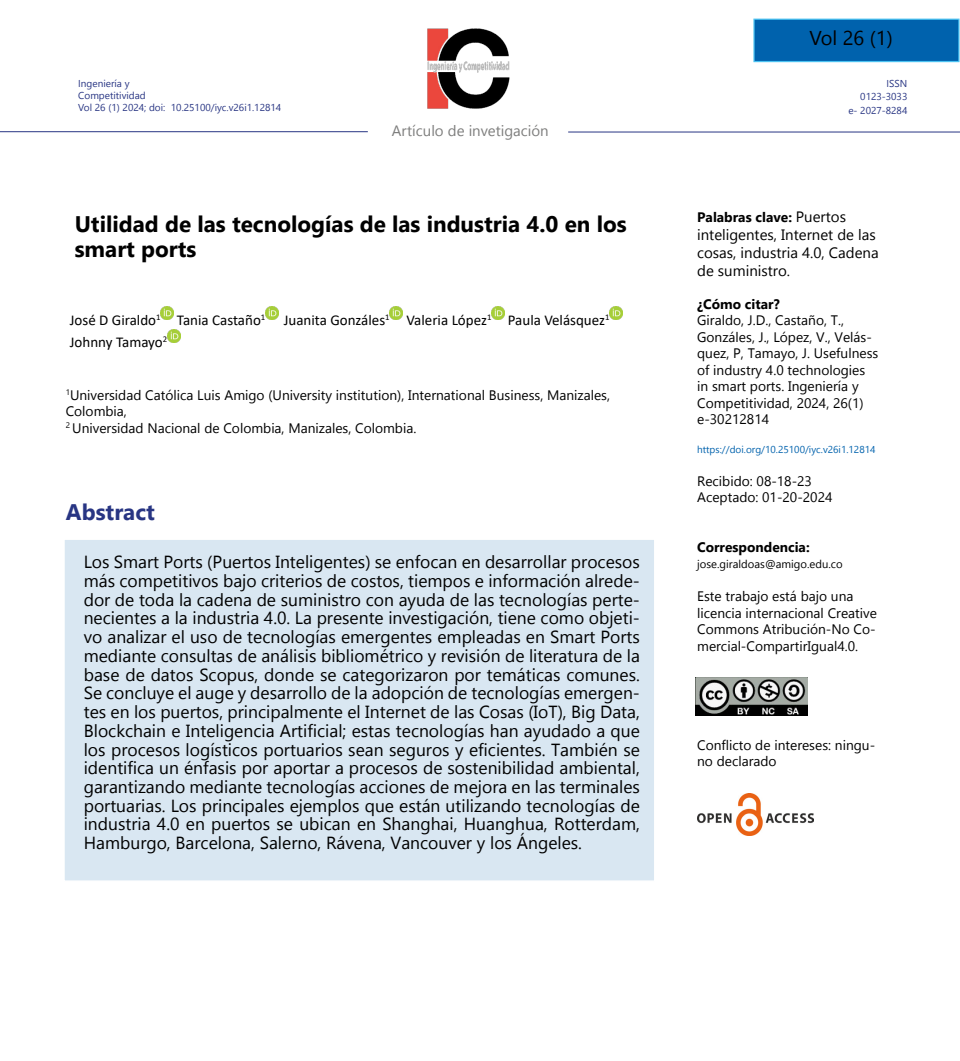
<style>
.page{position:relative;width:960px;height:1061px;background:#fff}
.page>*{position:absolute;margin:0;border:0;box-sizing:border-box;transform-origin:0 0}
.t1{font:700 22.5px/25px "Gadugi";color:#000}
.t2{font:700 22.5px "Gadugi";color:#283583}
.t3{font:17.5px/18.8px "Gadugi";color:#000;text-align:justify}
.t4{font:15px "Calibri";color:#000}
.t5{font:15px/18px "Gadugi";color:#000}
.t6{font:15px "Segoe UI Emoji";color:#7e7e7d}
.t7{font:13.75px/16.5px "Gadugi";color:#000}
.t8{font:700 13.75px "Gadugi";color:#000}
.t9{font:11.25px "Gadugi";color:#000}
.t10{font:10px "Gadugi";color:#0062ad}
.t11{font:10px "Gadugi";color:#283583}
.t12{font:10px/13.8px "Segoe UI Emoji";color:#283583;text-align:right}
.s1{font-weight:400;font-size:15px}
</style>
<div class="page">
<hr style="left:0;top:131px;width:368px;height:1px;background:#283583">
<hr style="left:568px;top:132px;width:392px;height:1px;background:#283583">
<div style="left:754px;top:19px;width:205px;height:43px;background:#0062ad"></div>
<div style="left:753px;top:19px;width:206px;height:43px;border:1px solid #4cc2f1"></div>
<svg style="left:161px;top:307px;width:13px;height:13px"></svg>
<svg style="left:265px;top:307px;width:13px;height:13px"></svg>
<svg style="left:390px;top:307px;width:13px;height:13px"></svg>
<svg style="left:491px;top:307px;width:13px;height:13px"></svg>
<svg style="left:609px;top:307px;width:13px;height:13px"></svg>
<svg style="left:167px;top:329px;width:13px;height:13px"></svg>
<div style="left:63px;top:539px;width:592px;height:343px;background:#d9e7f2;border:1px solid #fff"></div>
<img style="left:695px;top:677px;width:113px;height:38px">
<img style="left:697px;top:793px;width:116px;height:42px">
<img style="left:427px;top:28px;width:83px;height:81px">
<p class="t12" style="left:84px;top:88px;width:43px">□ ▼▼❖</p>
<p class="t11" style="left:139px;top:101px;width:144px">✔ doi: 10.25100/iyc.v26i1.12814</p>
<p class="t12" style="left:876px;top:90px;width:32px">✓✓✓✓ ✔</p>
<p class="t6" style="left:407px;top:121px;width:38px">▼ ◆●□</p>
<p class="t6" style="left:472px;top:121px;width:30px">■❖ ▼</p>
<p class="t6" style="left:540px;top:121px;width:10px">■</p>
<p class="t1" style="left:75px;top:212px;width:554px">Utilidad de las tecnologías de las industria 4.0 en los smart ports</p>
<p class="t4" style="left:70px;top:309px;width:321px">José D Giraldo<sup>1</sup> Tania Castaño<sup>1</sup> Juanita Gonzáles<sup>1</sup></p>
<p class="t4" style="left:407px;top:309px;width:204px">Valeria López<sup>1</sup> Paula Velásquez<sup>1</sup></p>
<p class="t4" style="left:70px;top:332px;width:99px">Johnny Tamayo<sup>2</sup></p>
<p class="t7" style="left:66px;top:387px;width:546px"><sup>1</sup>Universidad Católica Luis Amigo (University institution), International Business, Manizales,<br>Colombia,<br><sup>2</sup> Universidad Nacional de Colombia, Manizales, Colombia.</p>
<p class="t2" style="left:66px;top:498px;width:91px">Abstract</p>
<p class="t3" style="left:84px;top:552px;width:558px">Los Smart Ports (Puertos Inteligentes) se enfocan en desarrollar procesos más competitivos bajo criterios de costos, tiempos e información alrede&shy;dor de toda la cadena de suministro con ayuda de las tecnologías perte&shy;necientes a la industria 4.0. La presente investigación, tiene como objeti&shy;vo analizar el uso de tecnologías emergentes empleadas en Smart Ports mediante consultas de análisis bibliométrico y revisión de literatura de la base de datos Scopus, donde se categorizaron por temáticas comunes.<br>Se concluye el auge y desarrollo de la adopción de tecnologías emergen&shy;tes en los puertos, principalmente el Internet de las Cosas (IoT), Big Data, Blockchain e Inteligencia Artificial; estas tecnologías han ayudado a que los procesos logísticos portuarios sean seguros y eficientes. También se identifica un énfasis por aportar a procesos de sostenibilidad ambiental, garantizando mediante tecnologías acciones de mejora en las terminales portuarias. Los principales ejemplos que están utilizando tecnologías de industria 4.0 en puertos se ubican en Shanghai, Huanghua, Rotterdam, Hamburgo, Barcelona, Salerno, Rávena, Vancouver y los Ángeles.</p>
<p class="t8" style="left:697px;top:209px;width:150px">Palabras clave: <span class="s1">Puertos</span></p>
<p class="t5" style="left:697px;top:225px;width:183px">inteligentes, Internet de las cosas, industria 4.0, Cadena de suministro.</p>
<p class="t8" style="left:697px;top:296px;width:84px">¿Cómo citar?</p>
<p class="t7" style="left:697px;top:312px;width:183px">Giraldo, J.D., Castaño, T.,<br>Gonzáles, J., López, V., Velás&shy;quez, P, Tamayo, J. Usefulness of industry 4.0 technologies in smart ports. Ingeniería y<br>Competitividad, 2024, 26(1) e-30212814</p>
<p class="t10" style="left:697px;top:443px;width:180px">https://doi.org/10.25100/iyc.v26i1.12814</p>
<p class="t7" style="left:697px;top:472px;width:137px">Recibido: 08-18-23<br>Aceptado: 01-20-2024</p>
<p class="t8" style="left:697px;top:539px;width:114px">Correspondencia:</p>
<p class="t9" style="left:697px;top:557px;width:147px">jose.giraldoas@amigo.edu.co</p>
<p class="t7" style="left:697px;top:588px;width:181px">Este trabajo está bajo una licencia internacional Creative<br>Commons Atribución-No Co&shy;mercial-CompartirIgual4.0.</p>
<p class="t7" style="left:697px;top:736px;width:180px">Conflicto de intereses: ningu&shy;no declarado</p>
</div>
